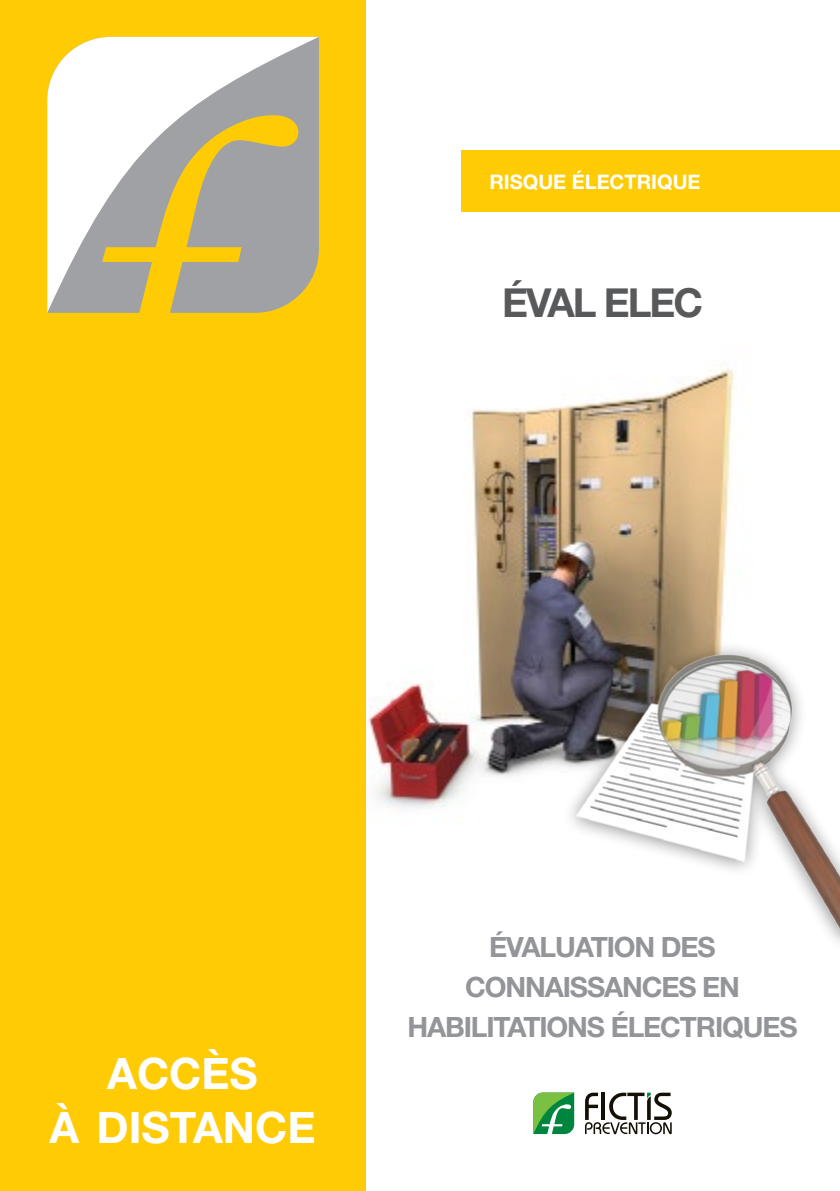
<style>
.page{position:relative;width:840px;height:1191px;background:#fff}
.page>*{position:absolute;margin:0;border:0;box-sizing:border-box;transform-origin:0 0}
.t1{font:700 43.4px/54px "Helvetica Neue";color:#fff;text-align:center}
.t2{font:700 40px "Helvetica Neue";letter-spacing:-.05em;color:#58595b}
.t3{font:700 28px/40px "Helvetica Neue";letter-spacing:-.04em;color:#939598;text-align:center}
.t4{font:700 20px "Helvetica Neue";color:#fff}
</style>
<div class="page">
<img style="left:365px;top:344px;width:370px;height:504px">
<div style="left:0;top:0;width:365px;height:1191px;background:#ffcb05"></div>
<svg style="left:47px;top:37px;width:272px;height:276px;background:#ccc6ae"></svg>
<div style="left:461px;top:150px;width:378px;height:62px;background:#ffcb05"></div>
<svg style="left:533px;top:1092px;width:41px;height:42px;background:#4daa5b"></svg>
<svg style="left:585px;top:1092px;width:86px;height:42px"></svg>
<img style="left:529px;top:593px;width:310px;height:349px">
<p class="t4" style="left:489px;top:169px;width:212px">RISQUE ÉLECTRIQUE</p>
<h2 class="t2" style="left:502px;top:278px;width:202px">ÉVAL ELEC</h2>
<h1 class="t1" style="left:50px;top:1045px;width:267px">ACCÈS<br>À DISTANCE</h1>
<p class="t3" style="left:407px;top:926px;width:391px">ÉVALUATION DES<br>CONNAISSANCES EN<br>HABILITATIONS ÉLECTRIQUES</p>
</div>
